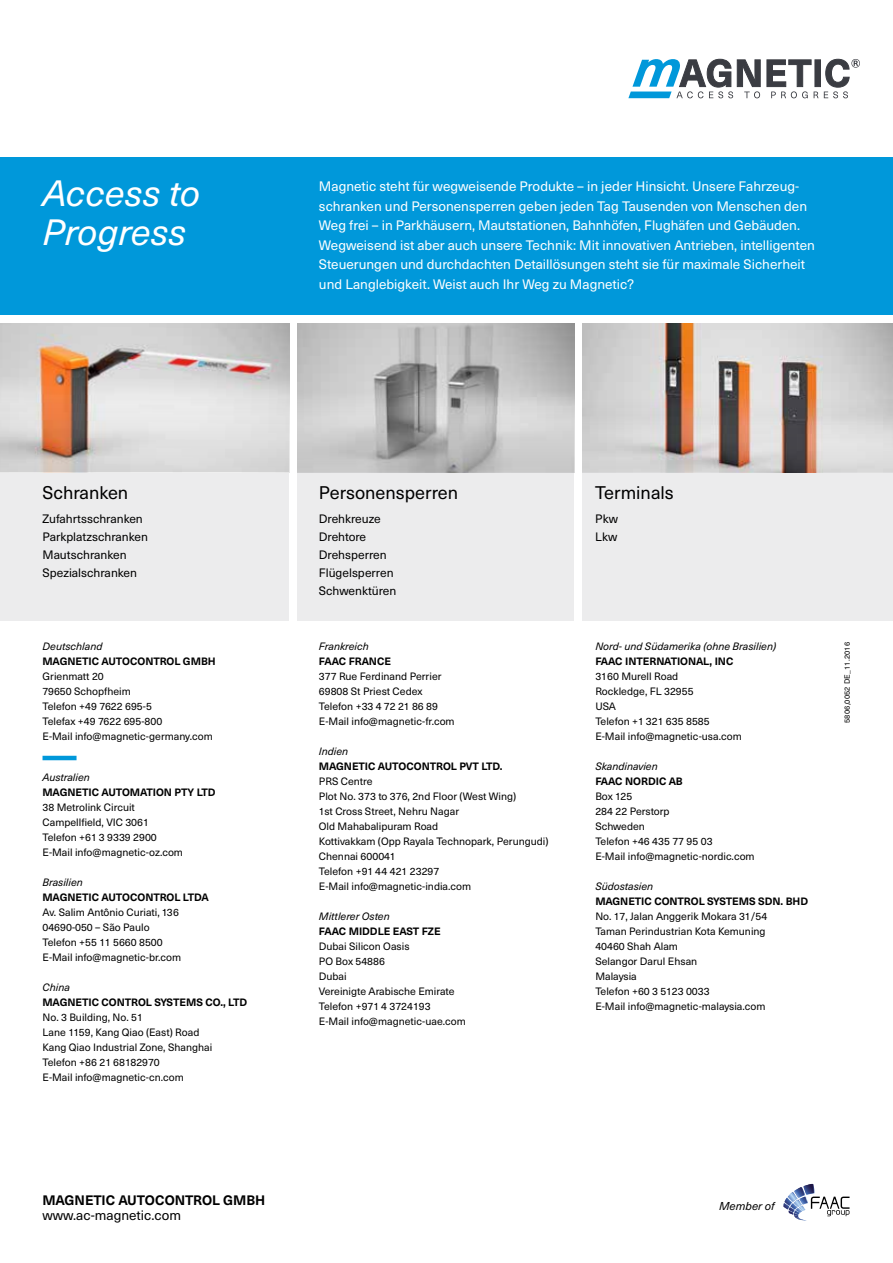
<style>
.page{position:relative;width:893px;height:1263px;background:#fff}
.page>*{position:absolute;margin:0;border:0;box-sizing:border-box;transform-origin:0 0}
.t1{font:italic 36px/39px "Neue Haas Unica Pro";color:#fff}
.t2{font:18px "Neue Haas Unica Pro";color:#000}
.t3{font:13.5px/19.5px "Neue Haas Unica Pro";color:#fff}
.t4{font:700 13.5px "Neue Haas Unica Pro";letter-spacing:-.005em;color:#000}
.t5{font:13.5px "Neue Haas Unica Pro";color:#000}
.t6{font:12px/18px "Neue Haas Unica Pro";color:#000}
.t7{font:italic 11.25px "Neue Haas Unica Pro";color:#000}
.t8{font:10.5px/15px "Neue Haas Unica Pro";color:#000}
.t9{font:700 10.5px "Neue Haas Unica Pro";letter-spacing:-.01em;color:#000}
.t10{font:italic 10.5px "Neue Haas Unica Pro";color:#000}
.t11{font:7.5px "Neue Haas Unica Pro";letter-spacing:.02em;color:#000}
</style>
<div class="page">
<div style="left:815px;top:60px;width:5px;height:27px;background:#3a3c42"></div>
<svg style="left:628px;top:59px;width:132px;height:39px"></svg>
<svg style="left:767px;top:60px;width:51px;height:38px"></svg>
<svg style="left:824px;top:59px;width:36px;height:39px"></svg>
<div style="left:0;top:157px;width:893px;height:158px;background:#0098da"></div>
<svg style="left:783px;top:1184px;width:66px;height:37px"></svg>
<hr style="left:43px;top:756px;width:34px;height:4px;background:#0098da">
<div style="left:0;top:472px;width:289px;height:149px;background:#ececed"></div>
<div style="left:298px;top:472px;width:276px;height:149px;background:#ececed"></div>
<div style="left:583px;top:472px;width:310px;height:149px;background:#ececed"></div>
<img style="left:298px;top:323px;width:276px;height:75px">
<img style="left:583px;top:323px;width:310px;height:75px">
<img style="left:0;top:323px;width:289px;height:75px">
<svg style="left:0;top:398px;width:289px;height:74px;background:#d8cfca"></svg>
<svg style="left:298px;top:398px;width:276px;height:74px;background:#bebebe"></svg>
<svg style="left:583px;top:398px;width:310px;height:74px;background:#bfb5b1"></svg>
<h1 class="t1" style="left:43px;top:174px;width:159px">Access to<br>Progress</h1>
<p class="t3" style="left:319px;top:177px;width:497px">Magnetic steht für wegweisende Produkte – in jeder Hinsicht. Unsere Fahrzeug&shy;schranken und Personensperren geben jeden Tag Tausenden von Menschen den Weg frei – in Parkhäusern, Mautstationen, Bahnhöfen, Flughäfen und Gebäuden.<br>Wegweisend ist aber auch unsere Technik: Mit innovativen Antrieben, intelligenten Steuerungen und durchdachten Detaillösungen steht sie für maximale Sicherheit und Langlebigkeit. Weist auch Ihr Weg zu Magnetic?</p>
<h2 class="t2" style="left:43px;top:481px;width:87px">Schranken</h2>
<p class="t6" style="left:43px;top:510px;width:107px">Zufahrtsschranken<br>Parkplatzschranken<br>Mautschranken<br>Spezialschranken</p>
<p class="t10" style="left:43px;top:640px;width:62px">Deutschland</p>
<p class="t9" style="left:43px;top:655px;width:175px">MAGNETIC AUTOCONTROL GMBH</p>
<p class="t8" style="left:43px;top:669px;width:172px">Grienmatt 20<br>79650 Schopfheim<br>Telefon +49 7622 695-5<br>Telefax +49 7622 695-800<br>E-Mail info@magnetic-germany.com</p>
<p class="t10" style="left:43px;top:771px;width:49px">Australien</p>
<p class="t9" style="left:43px;top:786px;width:175px">MAGNETIC AUTOMATION PTY LTD</p>
<p class="t8" style="left:43px;top:800px;width:142px">38 Metrolink Circuit<br>Campellfield, VIC 3061<br>Telefon +61 3 9339 2900<br>E-Mail info@magnetic-oz.com</p>
<p class="t10" style="left:43px;top:876px;width:42px">Brasilien</p>
<p class="t9" style="left:43px;top:891px;width:168px">MAGNETIC AUTOCONTROL LTDA</p>
<p class="t8" style="left:43px;top:905px;width:140px">Av. Salim Antônio Curiati, 136<br>04690-050 – São Paulo<br>Telefon +55 11 5660 8500<br>E-Mail info@magnetic-br.com</p>
<p class="t10" style="left:43px;top:981px;width:29px">China</p>
<p class="t9" style="left:43px;top:996px;width:206px">MAGNETIC CONTROL SYSTEMS CO., LTD</p>
<p class="t8" style="left:43px;top:1010px;width:171px">No. 3 Building, No. 51<br>Lane 1159, Kang Qiao (East) Road<br>Kang Qiao Industrial Zone, Shanghai<br>Telefon +86 21 68182970<br>E-Mail info@magnetic-cn.com</p>
<p class="t4" style="left:43px;top:1192px;width:224px">MAGNETIC AUTOCONTROL GMBH</p>
<p class="t5" style="left:43px;top:1207px;width:140px">www.ac-magnetic.com</p>
<h2 class="t2" style="left:319px;top:481px;width:141px">Personensperren</h2>
<p class="t6" style="left:319px;top:510px;width:79px">Drehkreuze<br>Drehtore<br>Drehsperren<br>Flügelsperren<br>Schwenktüren</p>
<p class="t10" style="left:319px;top:640px;width:51px">Frankreich</p>
<p class="t9" style="left:319px;top:655px;width:74px">FAAC FRANCE</p>
<p class="t8" style="left:319px;top:669px;width:137px">377 Rue Ferdinand Perrier<br>69808 St Priest Cedex<br>Telefon +33 4 72 21 86 89<br>E-Mail info@magnetic-fr.com</p>
<p class="t10" style="left:319px;top:745px;width:31px">Indien</p>
<p class="t9" style="left:319px;top:760px;width:185px">MAGNETIC AUTOCONTROL PVT LTD.</p>
<p class="t8" style="left:319px;top:774px;width:231px">PRS Centre<br>Plot No. 373 to 376, 2nd Floor (West Wing)<br>1st Cross Street, Nehru Nagar<br>Old Mahabalipuram Road<br>Kottivakkam (Opp Rayala Technopark, Perungudi)<br>Chennai 600041<br>Telefon +91 44 421 23297<br>E-Mail info@magnetic-india.com</p>
<p class="t10" style="left:319px;top:910px;width:72px">Mittlerer Osten</p>
<p class="t9" style="left:319px;top:925px;width:123px">FAAC MIDDLE EAST FZE</p>
<p class="t8" style="left:319px;top:939px;width:148px">Dubai Silicon Oasis<br>PO Box 54886<br>Dubai<br>Vereinigte Arabische Emirate<br>Telefon +971 4 3724193<br>E-Mail info@magnetic-uae.com</p>
<h2 class="t2" style="left:595px;top:481px;width:80px">Terminals</h2>
<p class="t6" style="left:595px;top:510px;width:24px">Pkw<br>Lkw</p>
<p class="t10" style="left:595px;top:640px;width:182px">Nord- und Südamerika (ohne Brasilien)</p>
<p class="t9" style="left:595px;top:655px;width:140px">FAAC INTERNATIONAL, INC</p>
<p class="t8" style="left:595px;top:669px;width:148px">3160 Murell Road<br>Rockledge, FL 32955<br>USA<br>Telefon +1 321 635 8585<br>E-Mail info@magnetic-usa.com</p>
<p class="t10" style="left:595px;top:760px;width:64px">Skandinavien</p>
<p class="t9" style="left:595px;top:775px;width:89px">FAAC NORDIC AB</p>
<p class="t8" style="left:595px;top:789px;width:161px">Box 125<br>284 22 Perstorp<br>Schweden<br>Telefon +46 435 77 95 03<br>E-Mail info@magnetic-nordic.com</p>
<p class="t10" style="left:595px;top:880px;width:60px">Südostasien</p>
<p class="t9" style="left:595px;top:895px;width:214px">MAGNETIC CONTROL SYSTEMS SDN. BHD</p>
<p class="t8" style="left:595px;top:909px;width:174px">No. 17, Jalan Anggerik Mokara 31/54<br>Taman Perindustrian Kota Kemuning<br>40460 Shah Alam<br>Selangor Darul Ehsan<br>Malaysia<br>Telefon +60 3 5123 0033<br>E-Mail info@magnetic-malaysia.com</p>
<p class="t11" style="left:843px;top:723px;width:82px;rotate:-90deg">5806,0052 DE_11.2016</p>
<p class="t7" style="left:719px;top:1199px;width:57px">Member of</p>
</div>
